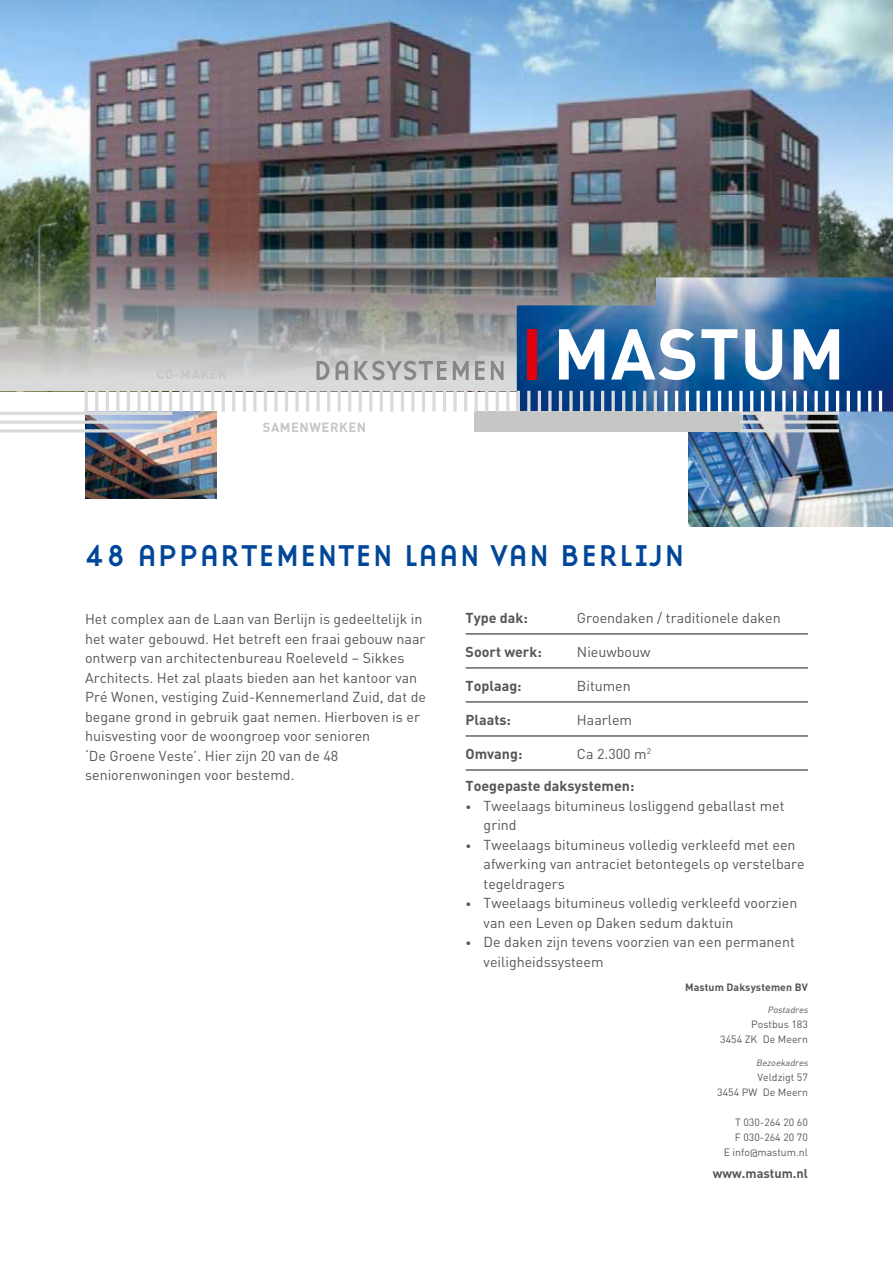
<style>
.page{position:relative;width:893px;height:1263px;background:#fff}
.page>*{position:absolute;margin:0;border:0;box-sizing:border-box;transform-origin:0 0}
.t1{font:31.2px "Base Nine";color:#004699}
.t2{font:14.25px/19.5px "DIN";color:#565655}
.t3{font:700 14.25px "DIN";color:#565655}
.t4{font:700 13.05px "DIN";letter-spacing:.04em;color:#c5c6c6}
.t5{font:700 12.75px "DIN";color:#565655}
.t6{font:10.5px/15px "DIN";color:#565655;text-align:right}
.t7{font:700 10.5px "DIN";letter-spacing:.01em;color:#565655}
.t8{font:italic 9px "DIN";color:#565655}
.s1{font-size:11.25px}
</style>
<div class="page">
<hr style="left:466px;top:633px;width:111px;height:1px;background:#181716">
<hr style="left:577px;top:633px;width:231px;height:1px;background:#181716">
<hr style="left:466px;top:667px;width:111px;height:1px;background:#181716">
<hr style="left:577px;top:667px;width:231px;height:1px;background:#181716">
<hr style="left:466px;top:701px;width:111px;height:1px;background:#181716">
<hr style="left:577px;top:701px;width:231px;height:1px;background:#181716">
<hr style="left:466px;top:736px;width:111px;height:1px;background:#181716">
<hr style="left:577px;top:736px;width:231px;height:1px;background:#181716">
<hr style="left:466px;top:770px;width:111px;height:1px;background:#181716">
<hr style="left:577px;top:770px;width:231px;height:1px;background:#181716">
<img style="left:0;top:0;width:893px;height:390px">
<img style="left:86px;top:412px;width:130px;height:87px">
<img style="left:689px;top:412px;width:204px;height:114px">
<img style="left:517px;top:277px;width:376px;height:135px">
<svg style="left:559px;top:329px;width:281px;height:55px"></svg>
<div style="left:475px;top:412px;width:267px;height:20px;background:#c5c6c6"></div>
<div style="left:527px;top:329px;width:10px;height:51px;background:#e3000b"></div>
<svg style="left:316px;top:361px;width:187px;height:19px;background:#b2b3b3"></svg>
<hr style="left:879px;top:391px;width:3px;height:21px;background:#fff">
<hr style="left:868px;top:391px;width:3px;height:21px;background:#fff">
<svg style="left:857px;top:391px;width:4px;height:21px"></svg>
<hr style="left:847px;top:391px;width:3px;height:21px;background:#fff">
<hr style="left:836px;top:391px;width:3px;height:21px;background:#fff">
<hr style="left:825px;top:391px;width:3px;height:21px;background:#fff">
<svg style="left:814px;top:391px;width:4px;height:21px"></svg>
<hr style="left:804px;top:391px;width:3px;height:21px;background:#fff">
<hr style="left:793px;top:391px;width:3px;height:21px;background:#fff">
<svg style="left:782px;top:391px;width:4px;height:21px"></svg>
<hr style="left:772px;top:391px;width:3px;height:21px;background:#fff">
<hr style="left:761px;top:391px;width:3px;height:21px;background:#fff">
<hr style="left:750px;top:391px;width:3px;height:21px;background:#fff">
<svg style="left:739px;top:391px;width:4px;height:21px"></svg>
<hr style="left:729px;top:391px;width:3px;height:21px;background:#fff">
<hr style="left:718px;top:391px;width:3px;height:21px;background:#fff">
<hr style="left:707px;top:391px;width:3px;height:21px;background:#fff">
<svg style="left:696px;top:391px;width:4px;height:21px"></svg>
<hr style="left:686px;top:391px;width:3px;height:21px;background:#fff">
<hr style="left:675px;top:391px;width:3px;height:21px;background:#fff">
<hr style="left:664px;top:391px;width:3px;height:21px;background:#fff">
<hr style="left:654px;top:391px;width:3px;height:21px;background:#d9dada">
<hr style="left:643px;top:391px;width:3px;height:21px;background:#d9dada">
<hr style="left:633px;top:391px;width:3px;height:21px;background:#d9dada">
<hr style="left:622px;top:391px;width:3px;height:21px;background:#d9dada">
<svg style="left:611px;top:391px;width:4px;height:21px"></svg>
<hr style="left:601px;top:391px;width:3px;height:21px;background:#d9dada">
<svg style="left:590px;top:391px;width:4px;height:21px"></svg>
<hr style="left:580px;top:391px;width:3px;height:21px;background:#d9dada">
<svg style="left:569px;top:391px;width:4px;height:21px"></svg>
<hr style="left:559px;top:391px;width:3px;height:21px;background:#d9dada">
<svg style="left:548px;top:391px;width:4px;height:21px"></svg>
<hr style="left:538px;top:391px;width:3px;height:21px;background:#d9dada">
<hr style="left:527px;top:391px;width:3px;height:21px;background:#d9dada">
<hr style="left:517px;top:391px;width:3px;height:21px;background:#d9dada">
<hr style="left:506px;top:391px;width:3px;height:21px;background:#d9dada">
<hr style="left:496px;top:391px;width:3px;height:21px;background:#d9dada">
<hr style="left:485px;top:391px;width:3px;height:21px;background:#d9dada">
<hr style="left:475px;top:391px;width:3px;height:21px;background:#d9dada">
<hr style="left:464px;top:391px;width:3px;height:21px;background:#d9dada">
<svg style="left:453px;top:391px;width:4px;height:21px"></svg>
<hr style="left:443px;top:391px;width:3px;height:21px;background:#d9dada">
<hr style="left:432px;top:391px;width:4px;height:21px;background:#d9dada">
<hr style="left:422px;top:391px;width:3px;height:21px;background:#d9dada">
<hr style="left:411px;top:391px;width:4px;height:21px;background:#d9dada">
<hr style="left:401px;top:391px;width:3px;height:21px;background:#d9dada">
<hr style="left:390px;top:391px;width:3px;height:21px;background:#d9dada">
<hr style="left:380px;top:391px;width:3px;height:21px;background:#d9dada">
<hr style="left:369px;top:391px;width:3px;height:21px;background:#d9dada">
<hr style="left:359px;top:391px;width:3px;height:21px;background:#d9dada">
<hr style="left:348px;top:391px;width:3px;height:21px;background:#d9dada">
<hr style="left:338px;top:391px;width:3px;height:21px;background:#d9dada">
<hr style="left:327px;top:391px;width:3px;height:21px;background:#d9dada">
<svg style="left:316px;top:391px;width:4px;height:21px"></svg>
<hr style="left:306px;top:391px;width:3px;height:21px;background:#d9dada">
<hr style="left:295px;top:391px;width:4px;height:21px;background:#d9dada">
<hr style="left:285px;top:391px;width:3px;height:21px;background:#d9dada">
<hr style="left:274px;top:391px;width:4px;height:21px;background:#d9dada">
<hr style="left:264px;top:391px;width:3px;height:21px;background:#d9dada">
<hr style="left:253px;top:391px;width:3px;height:21px;background:#d9dada">
<hr style="left:243px;top:391px;width:3px;height:21px;background:#d9dada">
<hr style="left:232px;top:391px;width:3px;height:21px;background:#d9dada">
<hr style="left:222px;top:391px;width:3px;height:21px;background:#d9dada">
<hr style="left:211px;top:391px;width:3px;height:21px;background:#d9dada">
<hr style="left:201px;top:391px;width:3px;height:21px;background:#d9dada">
<hr style="left:190px;top:391px;width:3px;height:21px;background:#d9dada">
<svg style="left:179px;top:391px;width:4px;height:21px"></svg>
<hr style="left:169px;top:391px;width:3px;height:21px;background:#d9dada">
<svg style="left:158px;top:391px;width:4px;height:21px"></svg>
<hr style="left:148px;top:391px;width:3px;height:21px;background:#d9dada">
<svg style="left:137px;top:391px;width:4px;height:21px"></svg>
<hr style="left:127px;top:391px;width:3px;height:21px;background:#d9dada">
<svg style="left:116px;top:391px;width:4px;height:21px"></svg>
<hr style="left:106px;top:391px;width:3px;height:21px;background:#d9dada">
<hr style="left:740px;top:412px;width:99px;height:3px;background:#d9dada">
<svg style="left:740px;top:420px;width:99px;height:4px"></svg>
<hr style="left:740px;top:429px;width:99px;height:3px;background:#d9dada">
<hr style="left:0;top:412px;width:172px;height:3px;background:#d9dada">
<svg style="left:0;top:420px;width:172px;height:4px"></svg>
<hr style="left:0;top:429px;width:172px;height:3px;background:#d9dada">
<hr style="left:95px;top:391px;width:3px;height:21px;background:#d9dada">
<hr style="left:85px;top:391px;width:3px;height:21px;background:#d9dada">
<p class="t4" style="left:263px;top:419px;width:105px">Samenwerken</p>
<h1 class="t1" style="left:85px;top:532px;width:602px">48 APPARTEMENTEN LAAN VAN BERLIJN</h1>
<p class="t2" style="left:85px;top:609px;width:343px">Het complex aan de Laan van Berlijn is gedeeltelijk in het water gebouwd. Het betreft een fraai gebouw naar ontwerp van architectenbureau Roeleveld – Sikkes Architects. Het zal plaats bieden aan het kantoor van Pré Wonen, vestiging Zuid-Kennemerland Zuid, dat de begane grond in gebruik gaat nemen. Hierboven is er huisvesting voor de woongroep voor senioren<br>‘De Groene Veste’. Hier zijn 20 van de 48 seniorenwoningen voor bestemd.</p>
<p class="t3" style="left:466px;top:608px;width:64px">Type dak:</p>
<p class="t2" style="left:577px;top:607px;width:205px">Groendaken / traditionele daken</p>
<p class="t3" style="left:466px;top:642px;width:78px">Soort werk:</p>
<p class="t2" style="left:577px;top:641px;width:75px">Nieuwbouw</p>
<p class="t3" style="left:466px;top:676px;width:58px">Toplaag:</p>
<p class="t2" style="left:577px;top:675px;width:55px">Bitumen</p>
<p class="t3" style="left:466px;top:710px;width:47px">Plaats:</p>
<p class="t2" style="left:577px;top:710px;width:57px">Haarlem</p>
<p class="t3" style="left:466px;top:744px;width:58px">Omvang:</p>
<p class="t2" style="left:577px;top:744px;width:76px">Ca 2.300 m<sup>2</sup></p>
<p class="t3" style="left:466px;top:777px;width:170px">Toegepaste daksystemen:</p>
<p class="t2" style="left:484px;top:796px;width:302px;text-indent:-18px"><span class="s1">•</span> Tweelaags bitumineus losliggend geballast met grind</p>
<p class="t2" style="left:484px;top:835px;width:323px;text-indent:-18px"><span class="s1">•</span> Tweelaags bitumineus volledig verkleefd met een afwerking van antraciet betontegels op verstelbare tegeldragers</p>
<p class="t2" style="left:484px;top:893px;width:315px;text-indent:-18px"><span class="s1">•</span> Tweelaags bitumineus volledig verkleefd voorzien van een Leven op Daken sedum daktuin</p>
<p class="t2" style="left:484px;top:932px;width:313px;text-indent:-18px"><span class="s1">•</span> De daken zijn tevens voorzien van een permanent veiligheidssysteem</p>
<p class="t7" style="left:685px;top:980px;width:124px">Mastum Daksystemen BV</p>
<p class="t8" style="left:767px;top:1004px;width:44px">Postadres</p>
<p class="t6" style="left:720px;top:1017px;width:89px">Postbus 183<br>3454 ZK De Meern</p>
<p class="t8" style="left:756px;top:1057px;width:55px">Bezoekadres</p>
<p class="t6" style="left:717px;top:1069px;width:92px">Veldzigt 57<br>3454 PW De Meern</p>
<p class="t6" style="left:724px;top:1114px;width:86px">T 030-264 20 60<br>F 030-264 20 70<br>E info@mastum.nl</p>
<p class="t5" style="left:713px;top:1165px;width:97px">www.mastum.nl</p>
</div>
